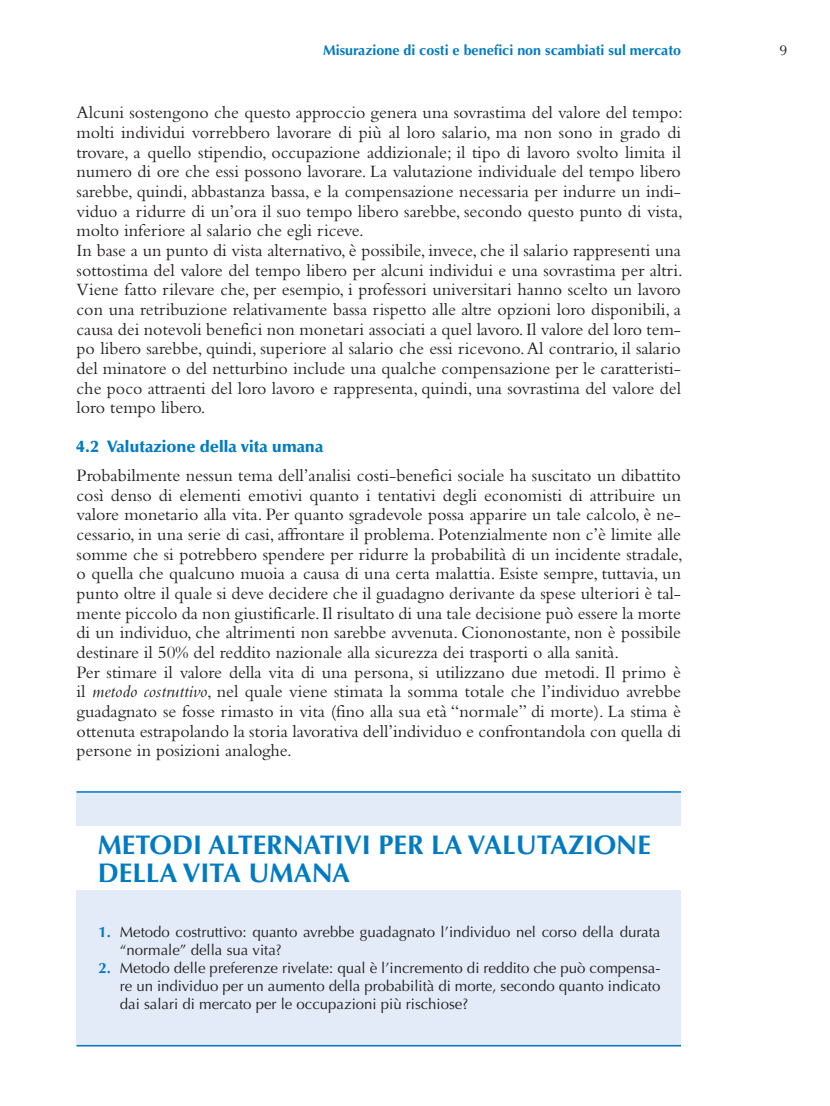
<style>
.page{position:relative;width:830px;height:1106px;background:#fff}
.page>*{position:absolute;margin:0;border:0;box-sizing:border-box;transform-origin:0 0}
.t1{font:700 27px/28.5px "Optima LT Std";color:#007bc3}
.t2{font:18px/19.6px "Bembo Std";color:#231f20}
.t3{font:900 16.5px "Optima LT Std";color:#007bc3}
.t4{font:15px/18px "Optima LT Std";color:#231f20}
.t5{font:700 14.25px "Optima LT Std";color:#007bc3}
.t6{font:14.25px "Optima LT Std";color:#231f20}
.s1{font-style:italic}
.s2{font-weight:700;color:#007bc3}
</style>
<div class="page">
<div style="left:77px;top:791px;width:603px;height:255px;background:#e2ebf7"></div>
<div style="left:77px;top:826px;width:603px;height:64px;background:#fff"></div>
<hr style="left:77px;top:791px;width:603px;height:1px;background:#007bc3">
<hr style="left:77px;top:1044px;width:603px;height:2px;background:#007bc3">
<p class="t5" style="left:323px;top:41px;width:359px">Misurazione di costi e benefici non scambiati sul mercato</p>
<p class="t6" style="left:779px;top:41px;width:9px">9</p>
<p class="t2" style="left:77px;top:103px;width:607px">Alcuni sostengono che questo approccio genera una sovrastima del valore del tempo: molti individui vorrebbero lavorare di più al loro salario, ma non sono in grado di trovare, a quello stipendio, occupazione addizionale; il tipo di lavoro svolto limita il numero di ore che essi possono lavorare. La valutazione individuale del tempo libero sarebbe, quindi, abbastanza bassa, e la compensazione necessaria per indurre un indi&shy;viduo a ridurre di un’ora il suo tempo libero sarebbe, secondo questo punto di vista, molto inferiore al salario che egli riceve.<br>In base a un punto di vista alternativo, è possibile, invece, che il salario rappresenti una sottostima del valore del tempo libero per alcuni individui e una sovrastima per altri.<br>Viene fatto rilevare che, per esempio, i professori universitari hanno scelto un lavoro con una retribuzione relativamente bassa rispetto alle altre opzioni loro disponibili, a causa dei notevoli benefici non monetari associati a quel lavoro. Il valore del loro tem&shy;po libero sarebbe, quindi, superiore al salario che essi ricevono. Al contrario, il salario del minatore o del netturbino include una qualche compensazione per le caratteristi&shy;che poco attraenti del loro lavoro e rappresenta, quindi, una sovrastima del valore del loro tempo libero.</p>
<p class="t3" style="left:77px;top:437px;width:248px">4.2 Valutazione della vita umana</p>
<p class="t2" style="left:77px;top:465px;width:607px">Probabilmente nessun tema dell’analisi costi-benefici sociale ha suscitato un dibattito così denso di elementi emotivi quanto i tentativi degli economisti di attribuire un valore monetario alla vita. Per quanto sgradevole possa apparire un tale calcolo, è ne&shy;cessario, in una serie di casi, affrontare il problema. Potenzialmente non c’è limite alle somme che si potrebbero spendere per ridurre la probabilità di un incidente stradale, o quella che qualcuno muoia a causa di una certa malattia. Esiste sempre, tuttavia, un punto oltre il quale si deve decidere che il guadagno derivante da spese ulteriori è tal&shy;mente piccolo da non giustificarle. Il risultato di una tale decisione può essere la morte di un individuo, che altrimenti non sarebbe avvenuta. Ciononostante, non è possibile destinare il 50% del reddito nazionale alla sicurezza dei trasporti o alla sanità.<br>Per stimare il valore della vita di una persona, si utilizzano due metodi. Il primo è il <span class="s1">metodo costruttivo</span>, nel quale viene stimata la somma totale che l’individuo avrebbe guadagnato se fosse rimasto in vita (fino alla sua età “normale” di morte). La stima è ottenuta estrapolando la storia lavorativa dell’individuo e confrontandola con quella di persone in posizioni analoghe.</p>
<h1 class="t1" style="left:98px;top:830px;width:554px">METODI ALTERNATIVI PER LA VALUTAZIONE<br>DELLA VITA UMANA</h1>
<p class="t4" style="left:120px;top:923px;width:541px;text-indent:-21px"><span class="s2">1.</span> Metodo costruttivo: quanto avrebbe guadagnato l’individuo nel corso della durata “normale” della sua vita?</p>
<p class="t4" style="left:120px;top:959px;width:541px;text-align:justify;text-indent:-21px"><span class="s2">2.</span> Metodo delle preferenze rivelate: qual è l’incremento di reddito che può compensa&shy;re un individuo per un aumento della probabilità di morte, secondo quanto indicato dai salari di mercato per le occupazioni più rischiose?</p>
</div>
